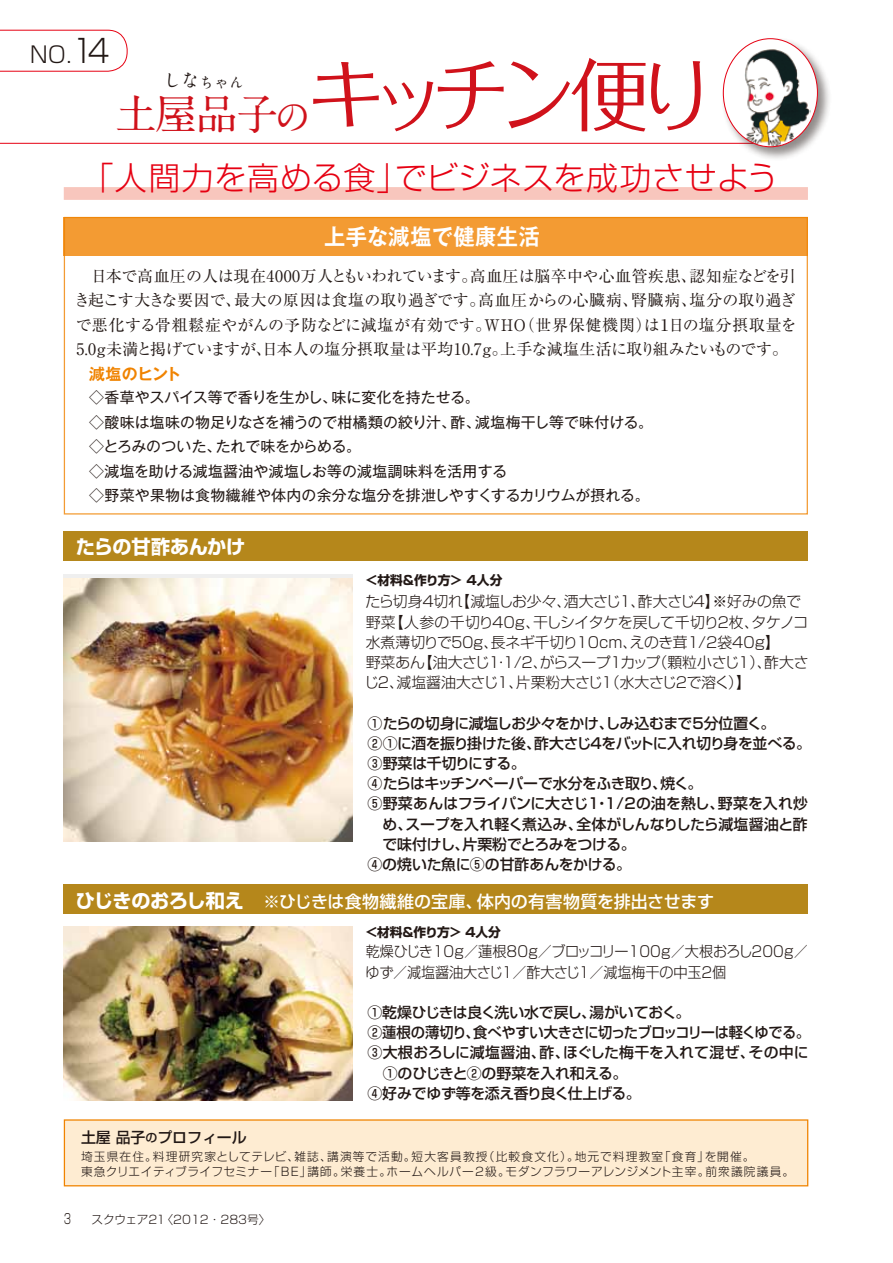
<style>
.page{position:relative;width:893px;height:1263px;background:#fff}
.page>*{position:absolute;margin:0;border:0;box-sizing:border-box;transform-origin:0 0}
.t1{font:79.65px "Folk Pro";letter-spacing:-.18em;color:#d0121b}
.t2{font:700 42.45px "A1 Mincho Std";color:#d0121b}
.t3{font:300 31.95px "Shin Go Pr 5";letter-spacing:.015em;color:#e60012}
.t4{font:300 31.95px "Shin Go Pr 5";color:#221815;scale:.9 1}
.t5{font:700 22.35px "Gothic MB101 Pr 5 De";letter-spacing:.025em;color:#fff;scale:.95 1}
.t6{font:300 22.35px "Shin Go Pr 5";color:#221815}
.t7{font:700 19.2px "Shin Go Pr 5";letter-spacing:-.02em;color:#fff}
.t8{font:500 16.95px "Shin Go Pr 5";letter-spacing:.005em;color:#fff}
.t9{font:15.9px/24.5px "Ryumin Pr 5";color:#221815}
.t10{font:15.9px "Ryumin Pr 5";letter-spacing:.035em;color:#221815}
.t11{font:15.9px "Ryumin Pr 5";letter-spacing:.05em;color:#221815}
.t12{font:15.9px "Ryumin Pr 5";letter-spacing:-.065em;color:#221815}
.t13{font:15.9px "Ryumin Pr 5";letter-spacing:-.06em;color:#221815}
.t14{font:15.9px "Ryumin Pr 5";letter-spacing:-.045em;color:#221815}
.t15{font:700 15.9px "Gothic MB101 Pr 5 De";letter-spacing:-.03em;color:#f08300}
.t16{font:500 14.85px/20.2px "Shin Go Pr 5";letter-spacing:-.02em;color:#221815}
.t17{font:14.85px/24.5px "Gothic MB101 Pr 5";letter-spacing:.005em;color:#221815}
.t18{font:300 14.85px "Shin Go Pr 5";letter-spacing:-.025em;color:#221815}
.t19{font:300 14.85px/20.2px "Shin Go Pr 5";letter-spacing:-.025em;color:#221815;scale:.95 1}
.t20{font:500 14.85px "Shin Go Pr 5";letter-spacing:.025em;color:#221815}
.t21{font:500 14.85px "Shin Go Pr 5";letter-spacing:.005em;color:#221815}
.t22{font:500 14.85px "Shin Go Pr 5";color:#221815}
.t23{font:300 14.85px "Shin Go Pr 5";color:#221815}
.t24{font:300 14.85px "Shin Go Pr 5";letter-spacing:-.075em;color:#221815}
.t25{font:700 14.85px "A1 Mincho Std";color:#221815}
.t26{font:500 14.85px "Shin Go Pr 5";letter-spacing:-.02em;color:#221815;scale:.96 1}
.t27{font:300 13.8px "Shin Go Pr 5";color:#221815;scale:.7 1}
.t28{font:700 12.75px "Shin Go Pr 5";letter-spacing:-.035em;color:#221815}
.t29{font:300 11.7px "Shin Go Pr 5";letter-spacing:.07em;color:#221815}
.t30{font:300 11.7px "Shin Go Pr 5";letter-spacing:.025em;color:#221815}
.t31{font:300 11.7px "Shin Go Pr 5";letter-spacing:.035em;color:#221815}
.t32{font:300 11.7px "Shin Go Pr 5";letter-spacing:.045em;color:#221815}
.t33{font:300 11.7px "Shin Go Pr 5";color:#221815}
.t34{font:300 11.7px "Shin Go Pr 5";letter-spacing:-.025em;color:#221815}
.t35{font:300 11.7px "Shin Go Pr 5";letter-spacing:.1em;color:#221815}
.s1{font-size:22.35px}
.s2{font-family:"A1 Mincho Std";font-weight:700;font-size:37.2px}
.s3{font-size:18px}
.s4{font-weight:500;font-size:16.95px}
.s5{font-size:11.85px}
</style>
<div class="page">
<div style="left:64px;top:187px;width:744px;height:13px;background:#f8c6bd"></div>
<div style="left:63px;top:1119px;width:746px;height:68px;background:#feecd2"></div>
<hr style="left:0;top:143px;width:759px;height:1px;background:#e60012">
<svg style="left:0;top:30px;width:128px;height:42px"></svg>
<div style="left:721px;top:36px;width:111px;height:125px;background:#221815;opacity:.5"></div>
<div style="left:723px;top:39px;width:94px;height:108px;background:#fff;border-radius:50%"></div>
<img style="left:741px;top:48px;width:70px;height:98px">
<svg style="left:63px;top:216px;width:745px;height:299px"></svg>
<img style="left:64px;top:578px;width:289px;height:264px">
<img style="left:64px;top:926px;width:289px;height:174px">
<div style="left:64px;top:531px;width:744px;height:30px;background:#b5871b"></div>
<div style="left:64px;top:884px;width:744px;height:30px;background:#b5871b"></div>
<h3 class="t4" style="left:66px;top:24px;width:50px"><span class="s1">.</span>14</h3>
<h3 class="t6" style="left:30px;top:36px;width:38px">NO</h3>
<h1 class="t1" style="left:274px;top:28px;width:443px"><span class="s2">の</span>キッチン便り</h1>
<p class="t25" style="left:163px;top:70px;width:82px"><span class="s3">しな</span>ちゃん</p>
<h2 class="t2" style="left:115px;top:79px;width:165px">土屋品子</h2>
<h3 class="t3" style="left:81px;top:151px;width:329px">「人間力を高める食」</h3>
<h3 class="t3" style="left:395px;top:151px;width:385px">でビジネスを成功させよう</h3>
<h3 class="t5" style="left:324px;top:218px;width:229px">上手な減塩で健康生活</h3>
<p class="t10" style="left:470px;top:263px;width:228px">高血圧は脳卒中や心血管疾患、</p>
<p class="t9" style="left:77px;top:263px;width:402px">　日本で高血圧の人は現在4000万人ともいわれています。</p>
<p class="t13" style="left:689px;top:263px;width:108px">認知症などを引</p>
<p class="t9" style="left:234px;top:287px;width:253px">最大の原因は食塩の取り過ぎです。</p>
<p class="t12" style="left:74px;top:288px;width:169px">き起こす大きな要因で、</p>
<p class="t14" style="left:689px;top:288px;width:108px">塩分の取り過ぎ</p>
<p class="t10" style="left:478px;top:288px;width:162px">高血圧からの心臓病、</p>
<p class="t9" style="left:631px;top:287px;width:67px">腎臓病、</p>
<p class="t11" style="left:519px;top:312px;width:142px">（世界保健機関は）</p>
<p class="t9" style="left:479px;top:312px;width:311px;text-indent:-403px">で悪化する骨粗鬆症やがんの予防などに減塩が有効です。<br>ｇ上手な減塩生活に取り組みたいものです。</p>
<p class="t11" style="left:669px;top:312px;width:130px">日の塩分摂取量を</p>
<p class="t9" style="left:484px;top:312px;width:45px">ＷＨＯ</p>
<p class="t9" style="left:657px;top:312px;width:17px">１</p>
<p class="t9" style="left:93px;top:336px;width:390px">ｇ未満と掲げていますが日本人の塩分摂取量は平均10.7</p>
<p class="t9" style="left:77px;top:336px;width:21px">5.0</p>
<p class="t15" style="left:89px;top:360px;width:94px">減塩のヒント</p>
<p class="t9" style="left:492px;top:336px;width:17px">。</p>
<p class="t9" style="left:256px;top:336px;width:17px">、</p>
<p class="t17" style="left:89px;top:384px;width:249px">◇香草やスパイス等で香りを生かし、</p>
<p class="t17" style="left:332px;top:384px;width:150px">味に変化を持たせる。</p>
<p class="t17" style="left:216px;top:409px;width:242px;text-indent:-126px">◇酸味は塩味の物足りなさを補うので柑橘類の絞り汁、たれで味をからめる。</p>
<p class="t17" style="left:475px;top:409px;width:179px">減塩梅干し等で味付ける。</p>
<p class="t17" style="left:451px;top:409px;width:32px">酢、</p>
<p class="t17" style="left:89px;top:433px;width:562px">◇とろみのついた、<br>◇減塩を助ける減塩醤油や減塩しお等の減塩調味料を活用する<br>◇野菜や果物は食物繊維や体内の余分な塩分を排泄しやすくするカリウムが摂れる。</p>
<p class="t7" style="left:76px;top:531px;width:171px">たらの甘酢あんかけ</p>
<p class="t28" style="left:366px;top:570px;width:138px">＜材料＆作り方＞ 4人分</p>
<p class="t18" style="left:455px;top:589px;width:118px">【減塩しお少々、</p>
<p class="t18" style="left:692px;top:589px;width:111px">４】※好みの魚で</p>
<p class="t24" style="left:365px;top:589px;width:99px">たら切身４切れ</p>
<p class="t18" style="left:618px;top:589px;width:79px">１酢大さじ</p>
<p class="t18" style="left:630px;top:589px;width:16px">、</p>
<p class="t18" style="left:564px;top:589px;width:59px">酒大さじ</p>
<p class="t18" style="left:389px;top:610px;width:107px">【人参の千切り</p>
<p class="t18" style="left:716px;top:610px;width:45px">２枚、</p>
<p class="t18" style="left:366px;top:610px;width:32px">野菜</p>
<p class="t18" style="left:533px;top:610px;width:187px">干しシイタケを戻して千切り</p>
<p class="t18" style="left:751px;top:610px;width:58px">タケノコ</p>
<p class="t18" style="left:491px;top:610px;width:51px">４０g、</p>
<p class="t18" style="left:752px;top:630px;width:29px">ｇ【</p>
<p class="t18" style="left:471px;top:630px;width:168px">ｇ長ネギ千切り10cm、</p>
<p class="t18" style="left:366px;top:630px;width:88px">水煮薄切りで</p>
<p class="t18" style="left:630px;top:630px;width:127px">えのき茸１/2袋40</p>
<p class="t18" style="left:450px;top:630px;width:27px">５０</p>
<p class="t18" style="left:483px;top:630px;width:16px">、</p>
<p class="t18" style="left:418px;top:650px;width:74px">【油大さじ</p>
<p class="t18" style="left:653px;top:650px;width:121px">（顆粒小さじ1 ）、</p>
<p class="t18" style="left:540px;top:650px;width:72px">がらスープ</p>
<p class="t18" style="left:620px;top:650px;width:41px">カップ</p>
<p class="t18" style="left:764px;top:650px;width:46px">酢大さ</p>
<p class="t18" style="left:366px;top:650px;width:61px">野菜あん</p>
<p class="t18" style="left:501px;top:650px;width:48px">１/2、</p>
<p class="t18" style="left:487px;top:650px;width:24px">・１</p>
<p class="t18" style="left:608px;top:650px;width:16px">１</p>
<p class="t18" style="left:599px;top:670px;width:153px">（１水大さじ2で溶く【(</p>
<p class="t23" style="left:397px;top:670px;width:128px">減塩醤油大さじ1、</p>
<p class="t18" style="left:516px;top:670px;width:88px">片栗粉大さじ</p>
<p class="t18" style="left:364px;top:670px;width:41px">じ2、</p>
<p class="t16" style="left:367px;top:711px;width:409px">①たらの切身に減塩しお少々をかけしみ込むまで5分位置く。</p>
<p class="t16" style="left:534px;top:711px;width:278px;text-indent:65px">、<br>酢大さじ4をバットに入れ切り身を並べる。</p>
<p class="t16" style="left:367px;top:732px;width:175px">②①に酒を振り掛けた後、<br>③野菜は千切りにする。</p>
<p class="t16" style="left:367px;top:772px;width:301px">④たらはキッチンペーパーで水分をふき取り、</p>
<p class="t16" style="left:660px;top:772px;width:43px">焼く。</p>
<p class="t16" style="left:576px;top:792px;width:233px;text-indent:-209px">⑤野菜あんはフライパンに大さじ<br>全体がしんなりしたら減塩醤油と酢</p>
<p class="t16" style="left:605px;top:792px;width:121px">1/2の油を熱し、</p>
<p class="t16" style="left:718px;top:792px;width:92px">野菜を入れ炒</p>
<p class="t16" style="left:586px;top:792px;width:25px">・１</p>
<p class="t16" style="left:405px;top:812px;width:179px">スープを入れ軽く煮込み、</p>
<p class="t16" style="left:382px;top:812px;width:31px">め、</p>
<p class="t16" style="left:367px;top:833px;width:265px;text-indent:15px">で味付けし、<br>④の焼いた魚に⑤の甘酢あんをかける。</p>
<p class="t16" style="left:462px;top:833px;width:175px">片栗粉でとろみをつける。</p>
<p class="t7" style="left:76px;top:885px;width:206px">ひじきのおろし和え　<span class="s4">※</span></p>
<p class="t8" style="left:477px;top:888px;width:239px">体内の有害物質を排出させます</p>
<p class="t8" style="left:279px;top:888px;width:205px">ひじきは食物繊維の宝庫、</p>
<p class="t28" style="left:366px;top:922px;width:137px">＜材料＆作り方＞４人分</p>
<p class="t19" style="left:366px;top:940px;width:467px">乾燥ひじき10ｇ／蓮根80ｇ／ブロッコリー100ｇ／大根おろし200ｇ／ゆず／減塩醤油大さじ1／酢大さじ1／減塩梅干の中玉2個</p>
<p class="t16" style="left:589px;top:1001px;width:102px">湯がいておく。</p>
<p class="t16" style="left:367px;top:1001px;width:444px">①乾燥ひじきは良く洗い水で戻し、<br>②蓮根の薄切り食べやすい大きさに切ったブロッコリーは軽くゆでる。</p>
<p class="t26" style="left:465px;top:1020px;width:16px">、</p>
<p class="t22" style="left:81px;top:1125px;width:167px">土屋品子<span class="s5">の</span>プロフィール</p>
<p class="t21" style="left:563px;top:1040px;width:193px">ほぐした梅干を入れて混ぜ、</p>
<p class="t20" style="left:367px;top:1040px;width:204px">③大根おろしに減塩醤油酢、、</p>
<p class="t16" style="left:383px;top:1061px;width:246px">①のひじきと②の野菜を入れ和える。</p>
<p class="t16" style="left:367px;top:1081px;width:275px">④好みでゆず等を添え香り良く仕上げる。</p>
<p class="t16" style="left:748px;top:1041px;width:62px">その中に</p>
<p class="t32" style="left:153px;top:1147px;width:148px">料理研究家としてテレビ、</p>
<p class="t29" style="left:659px;top:1147px;width:52px">「食育」</p>
<p class="t29" style="left:483px;top:1147px;width:97px">（比較食文化）。</p>
<p class="t29" style="left:327px;top:1147px;width:90px">講演等で活動。</p>
<p class="t29" style="left:294px;top:1147px;width:39px">雑誌、</p>
<p class="t29" style="left:412px;top:1147px;width:78px">短大客員教授</p>
<p class="t29" style="left:81px;top:1147px;width:78px">埼玉県在住。</p>
<p class="t35" style="left:575px;top:1147px;width:90px">地元で料理教室</p>
<p class="t29" style="left:705px;top:1147px;width:51px">を開催。</p>
<p class="t31" style="left:81px;top:1162px;width:193px">東急クリエイティブライフセミナー</p>
<p class="t30" style="left:506px;top:1162px;width:205px">モダンフラワーアレンジメント主宰。</p>
<p class="t29" style="left:268px;top:1162px;width:45px">「BE」</p>
<p class="t29" style="left:307px;top:1162px;width:39px">講師。</p>
<p class="t29" style="left:341px;top:1162px;width:52px">栄養士。</p>
<p class="t29" style="left:387px;top:1162px;width:125px">ホームヘルパー2級。</p>
<p class="t29" style="left:705px;top:1162px;width:90px">前衆議院議員。</p>
<p class="t27" style="left:64px;top:1207px;width:12px">3</p>
<p class="t33" style="left:162px;top:1209px;width:110px">〈2012・283号〈</p>
<p class="t34" style="left:91px;top:1209px;width:75px">スクウェア21</p>
</div>
